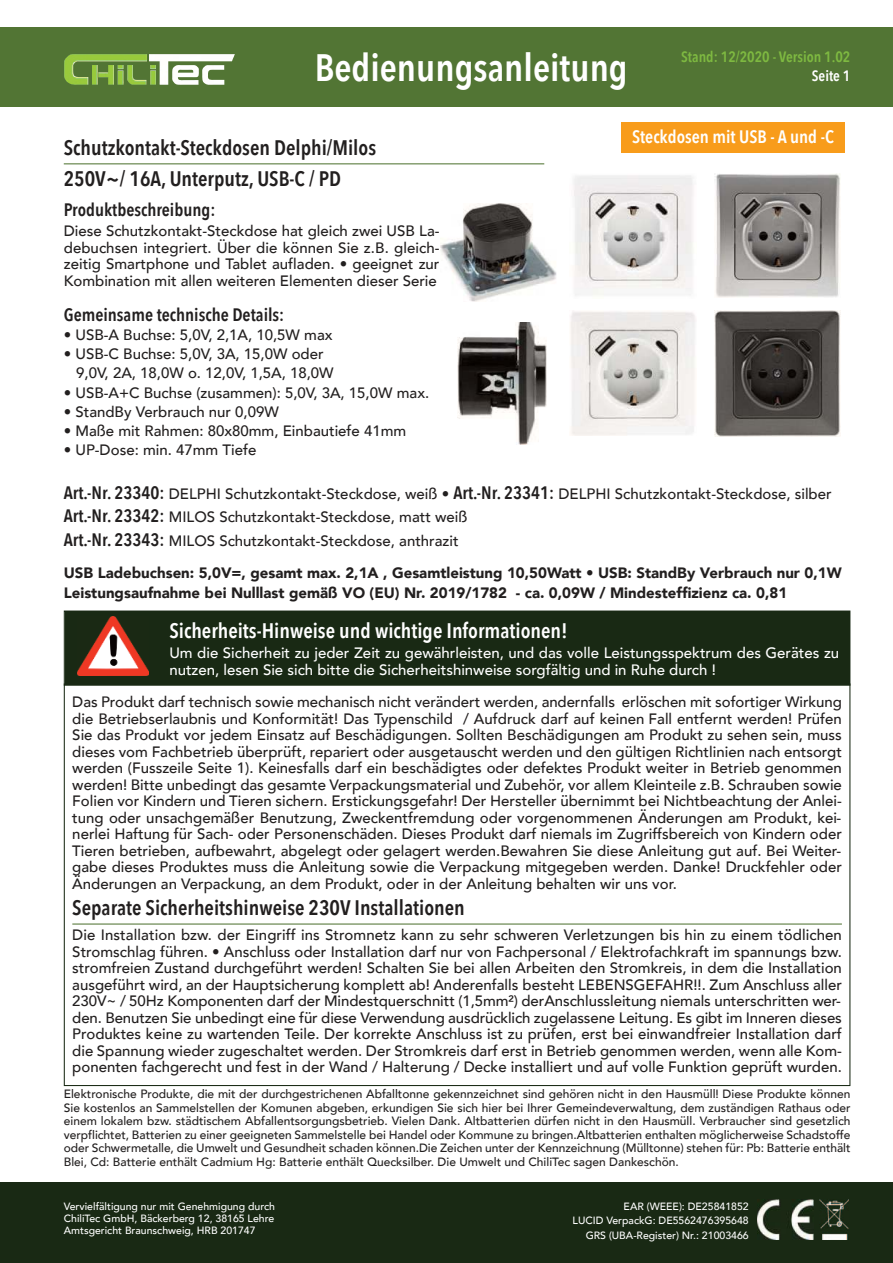
<style>
.page{position:relative;width:893px;height:1263px;background:#fff}
.page>*{position:absolute;margin:0;border:0;box-sizing:border-box;transform-origin:0 0}
.t1{font:600 38.1px "Avenir Next Condensed";color:#fff}
.t2{font:600 21px/31px "Avenir Next Condensed";color:#221f1f}
.t3{font:600 21px "Avenir Next Condensed";color:#fff}
.t4{font:600 18px "Avenir Next Condensed";color:#221f1f}
.t5{font:600 18px "Avenir Next Condensed";color:#fff}
.t6{font:500 15px/16.5px "Avenir";color:#221f1f;text-align:justify}
.t7{font:900 15px/20.7px "Avenir";color:#221f1f}
.t8{font:500 15px/16.5px "Avenir";color:#fff}
.t9{font:600 15px "Avenir Next Condensed";color:#7eb941}
.t10{font:600 15px "Avenir Next Condensed";color:#fff}
.t11{font:500 12px/13.5px "Avenir";color:#221f1f;text-align:justify}
.t12{font:500 10.5px/12px "Avenir";color:#fff;text-align:justify}
.s1{font-family:"Avenir Next Condensed";font-weight:600;font-size:18px}
</style>
<div class="page">
<div style="left:0;top:27px;width:893px;height:79px;background:#527534"></div>
<div style="left:0;top:1182px;width:893px;height:81px;background:#192914"></div>
<img style="left:820px;top:1199px;width:29px;height:40px">
<img style="left:757px;top:1199px;width:56px;height:40px">
<img style="left:64px;top:54px;width:171px;height:31px">
<div style="left:621px;top:122px;width:224px;height:31px;background:#f89c1b"></div>
<img style="left:573px;top:175px;width:120px;height:121px">
<img style="left:714px;top:173px;width:126px;height:124px">
<img style="left:570px;top:311px;width:126px;height:125px">
<img style="left:714px;top:311px;width:127px;height:125px">
<hr style="left:64px;top:163px;width:480px;height:1px;background:#527534">
<hr style="left:72px;top:923px;width:770px;height:1px;background:#527534">
<div style="left:65px;top:612px;width:784px;height:73px;background:#192914"></div>
<div style="left:64px;top:610px;width:786px;height:76px;border:1px solid #192914"></div>
<img style="left:77px;top:616px;width:72px;height:60px">
<img style="left:458px;top:322px;width:88px;height:122px">
<img style="left:441px;top:203px;width:116px;height:99px">
<h1 class="t1" style="left:315px;top:52px;width:315px">Bedienungsanleitung</h1>
<p class="t9" style="left:681px;top:50px;width:171px">Stand: 12/2020 - Version 1.02</p>
<p class="t10" style="left:812px;top:70px;width:40px">Seite 1</p>
<h2 class="t2" style="left:64px;top:134px;width:314px">Schutzkontakt-Steckdosen Delphi/Milos<br>250V~/ 16A, Unterputz, USB-C / PD</h2>
<p class="t4" style="left:64px;top:201px;width:153px">Produktbeschreibung:</p>
<p class="t6" style="left:64px;top:224px;width:377px">Diese Schutzkontakt-Steckdose hat gleich zwei USB La&shy;debuchsen integriert. Über die können Sie z.B. gleich&shy;zeitig Smartphone und Tablet aufladen. ï geeignet zur Kombination mit allen weiteren Elementen dieser Serie</p>
<p class="t4" style="left:64px;top:306px;width:222px">Gemeinsame technische Details:</p>
<p class="t6" style="left:64px;top:328px;width:270px">ï USB-A Buchse: 5,0V, 2,1A, 10,5W max</p>
<p class="t6" style="left:64px;top:347px;width:261px">ï USB-C Buchse: 5,0V, 3A, 15,0W oder</p>
<p class="t6" style="left:76px;top:366px;width:259px">9,0V, 2A, 18,0W o. 12,0V, 1,5A, 18,0W</p>
<p class="t6" style="left:64px;top:386px;width:367px">ï USB-A+C Buchse (zusammen): 5,0V, 3A, 15,0W max.</p>
<p class="t6" style="left:64px;top:405px;width:217px">ï StandBy Verbrauch nur 0,09W</p>
<p class="t6" style="left:64px;top:424px;width:344px">ï Maße mit Rahmen: 80x80mm, Einbautiefe 41mm</p>
<p class="t6" style="left:64px;top:443px;width:194px">ï UP-Dose: min. 47mm Tiefe</p>
<p class="t5" style="left:632px;top:129px;width:203px">Steckdosen mit USB - A und -C</p>
<p class="t6" style="left:64px;top:483px;width:769px;line-height:23.7px;text-align:left"><span class="s1">Art.-Nr. 23340:</span> DELPHI Schutzkontakt-Steckdose, weiß ï <span class="s1">Art.-Nr. 23341:</span> DELPHI Schutzkontakt-Steckdose, silber<br><span class="s1">Art.-Nr. 23342:</span> MILOS Schutzkontakt-Steckdose, matt weiß<br><span class="s1">Art.-Nr. 23343:</span> MILOS Schutzkontakt-Steckdose, anthrazit</p>
<p class="t7" style="left:64px;top:563px;width:779px">USB Ladebuchsen: 5,0V=, gesamt max. 2,1A , Gesamtleistung 10,50Watt ï USB: StandBy Verbrauch nur 0,1W<br>Leistungsaufnahme bei Nulllast gemäß VO (EU) Nr. 2019/1782 - ca. 0,09W / Mindesteffizienz ca. 0,81</p>
<h2 class="t3" style="left:169px;top:621px;width:400px">Sicherheits-Hinweise und wichtige Informationen!</h2>
<p class="t8" style="left:169px;top:646px;width:671px">Um die Sicherheit zu jeder Zeit zu gewährleisten, und das volle Leistungsspektrum des Gerätes zu nutzen, lesen Sie sich bitte die Sicherheitshinweise sorgfältig und in Ruhe durch !</p>
<p class="t6" style="left:72px;top:695px;width:771px">Das Produkt darf technisch sowie mechanisch nicht verändert werden, andernfalls erlöschen mit sofortiger Wirkung die Betriebserlaubnis und Konformität! Das Typenschild / Aufdruck darf auf keinen Fall entfernt werden! Prüfen Sie das Produkt vor jedem Einsatz auf Beschädigungen. Sollten Beschädigungen am Produkt zu sehen sein, muss dieses vom Fachbetrieb überprüft, repariert oder ausgetauscht werden und den gültigen Richtlinien nach entsorgt werden (Fusszeile Seite 1). Keinesfalls darf ein beschädigtes oder defektes Produkt weiter in Betrieb genommen werden! Bitte unbedingt das gesamte Verpackungsmaterial und Zubehör, vor allem Kleinteile z.B. Schrauben sowie Folien vor Kindern und Tieren sichern. Erstickungsgefahr! Der Hersteller übernimmt bei Nichtbeachtung der Anlei&shy;tung oder unsachgemäßer Benutzung, Zweckentfremdung oder vorgenommenen Änderungen am Produkt, kei&shy;nerlei Haftung für Sach- oder Personenschäden. Dieses Produkt darf niemals im Zugriffsbereich von Kindern oder Tieren betrieben, aufbewahrt, abgelegt oder gelagert werden.Bewahren Sie diese Anleitung gut auf. Bei Weiter&shy;gabe dieses Produktes muss die Anleitung sowie die Verpackung mitgegeben werden. Danke! Druckfehler oder Änderungen an Verpackung, an dem Produkt, oder in der Anleitung behalten wir uns vor.</p>
<h2 class="t2" style="left:72px;top:894px;width:394px">Separate Sicherheitshinweise 230V Installationen</h2>
<p class="t6" style="left:72px;top:928px;width:771px">Die Installation bzw. der Eingriff ins Stromnetz kann zu sehr schweren Verletzungen bis hin zu einem tödlichen Stromschlag führen. ï Anschluss oder Installation darf nur von Fachpersonal / Elektrofachkraft im spannungs bzw. stromfreien Zustand durchgeführt werden! Schalten Sie bei allen Arbeiten den Stromkreis, in dem die Installation ausgeführt wird, an der Hauptsicherung komplett ab! Anderenfalls besteht LEBENSGEFAHR!!. Zum Anschluss aller 230V~ / 50Hz Komponenten darf der Mindestquerschnitt (1,5mm²) derAnschlussleitung niemals unterschritten wer&shy;den. Benutzen Sie unbedingt eine für diese Verwendung ausdrücklich zugelassene Leitung. Es gibt im Inneren dieses Produktes keine zu wartenden Teile. Der korrekte Anschluss ist zu prüfen, erst bei einwandfreier Installation darf die Spannung wieder zugeschaltet werden. Der Stromkreis darf erst in Betrieb genommen werden, wenn alle Kom&shy;ponenten fachgerecht und fest in der Wand / Halterung / Decke installiert und auf volle Funktion geprüft wurden.</p>
<p class="t11" style="left:64px;top:1088px;width:788px">Elektronische Produkte, die mit der durchgestrichenen Abfalltonne gekennzeichnet sind gehören nicht in den Hausmüll! Diese Produkte können Sie kostenlos an Sammelstellen der Komunen abgeben, erkundigen Sie sich hier bei Ihrer Gemeindeverwaltung, dem zuständigen Rathaus oder einem lokalem bzw. städtischem Abfallentsorgungsbetrieb. Vielen Dank. Altbatterien dürfen nicht in den Hausmüll. Verbraucher sind gesetzlich verpflichtet, Batterien zu einer geeigneten Sammelstelle bei Handel oder Kommune zu bringen.Altbatterien enthalten möglicherweise Schadstoffe oder Schwermetalle, die Umwelt und Gesundheit schaden können.Die Zeichen unter der Kennzeichnung (Mülltonne) stehen für: Pb: Batterie enthält Blei, Cd: Batterie enthält Cadmium Hg: Batterie enthält Quecksilber. Die Umwelt und ChiliTec sagen Dankeschön.</p>
<p class="t12" style="left:64px;top:1201px;width:213px">Vervielfältigung nur mit Genehmigung durch ChiliTec GmbH, Bäckerberg 12, 38165 Lehre Amtsgericht Braunschweig, HRB 201747</p>
<p class="t12" style="left:573px;top:1200px;width:178px;line-height:14.7px;text-align:right">EAR (WEEE): DE25841852<br>LUCID VerpackG: DE5562476395648<br>GRS (UBA-Register) Nr.: 21003466</p>
</div>
